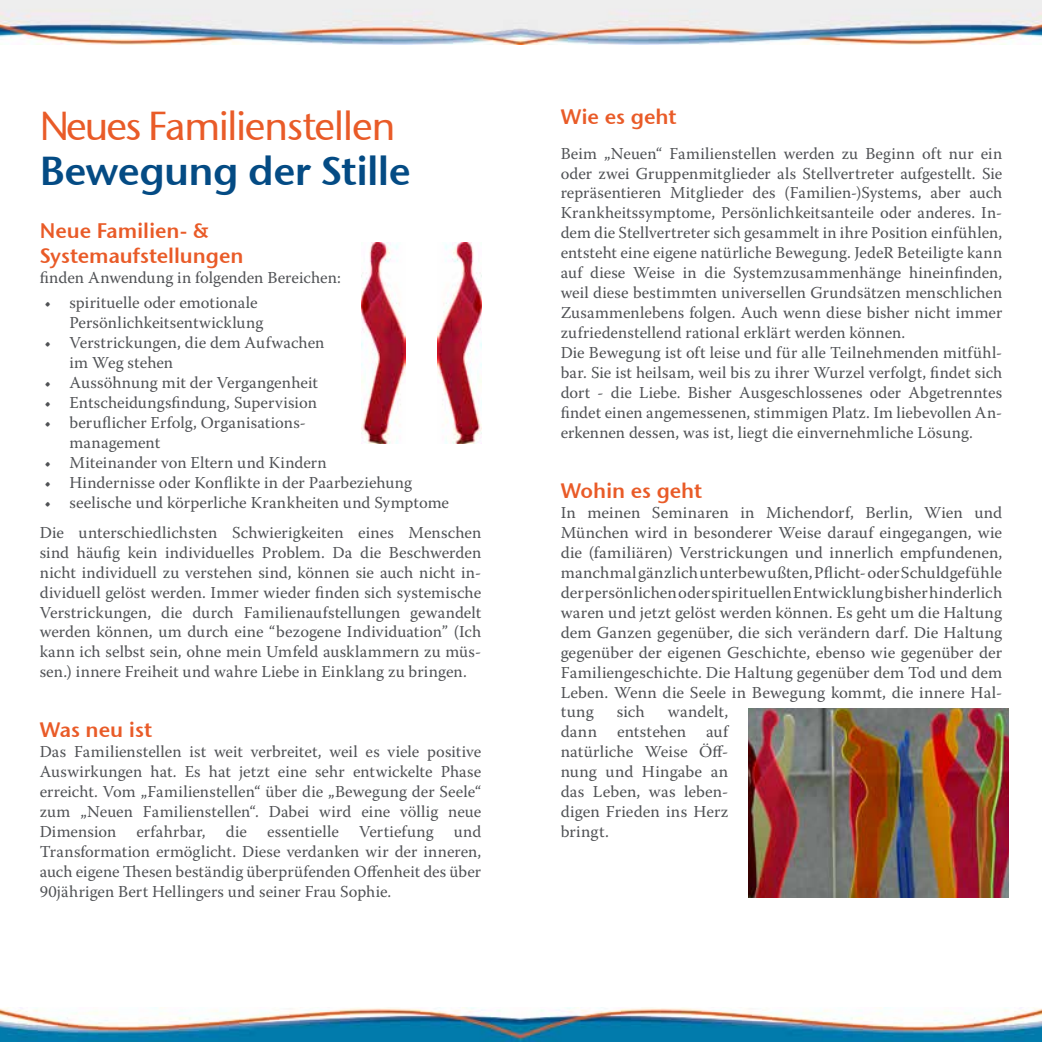
<style>
.page{position:relative;width:1042px;height:1042px;background:#fff}
.page>*{position:absolute;margin:0;border:0;box-sizing:border-box;transform-origin:0 0}
.t1{font:40.25px "Stone Sans ITCTT Medium";letter-spacing:-.035em;color:#e95b28}
.t2{font:40.25px "Stone Sans Semi ITCTT";letter-spacing:-.015em;color:#044b84}
.t3{font:21px/25.2px "Stone Sans Semi ITCTT";letter-spacing:-.005em;color:#e95b28}
.t4{font:16.62px/19.9px "Warnock Pro";letter-spacing:.005em;color:#505255}
</style>
<div class="page">
<img style="left:0;top:0;width:1042px;height:45px">
<img style="left:0;top:1007px;width:1042px;height:35px">
<img style="left:748px;top:708px;width:260px;height:189px">
<img style="left:362px;top:242px;width:44px;height:201px">
<img style="left:437px;top:242px;width:45px;height:201px">
<h1 class="t1" style="left:40px;top:101px;width:357px">Neues Familienstellen</h1>
<h1 class="t2" style="left:40px;top:146px;width:373px">Bewegung der Stille</h1>
<p class="t3" style="left:40px;top:218px;width:205px">Neue Familien- &amp;<br>Systemaufstellungen</p>
<p class="t4" style="left:40px;top:268px;width:303px">finden Anwendung in folgenden Bereichen:</p>
<p class="t4" style="left:69px;top:292px;width:195px;text-indent:-25px">• spirituelle oder emotionale<br>Persönlichkeitsentwicklung</p>
<p class="t4" style="left:69px;top:332px;width:256px;text-indent:-25px">• Verstrickungen, die dem Aufwachen im Weg stehen</p>
<p class="t4" style="left:45px;top:372px;width:275px">• Aussöhnung mit der Vergangenheit</p>
<p class="t4" style="left:45px;top:392px;width:274px">• Entscheidungsfindung, Supervision</p>
<p class="t4" style="left:69px;top:412px;width:238px;text-indent:-25px">• beruflicher Erfolg, Organisations&shy;management</p>
<p class="t4" style="left:45px;top:452px;width:284px">• Miteinander von Eltern und Kindern</p>
<p class="t4" style="left:45px;top:472px;width:369px">• Hindernisse oder Konflikte in der Paarbeziehung</p>
<p class="t4" style="left:40px;top:487px;width:443px;line-height:29.9px">• seelische und körperliche Krankheiten und Symptome<br>Die unterschiedlichsten Schwierigkeiten eines Menschen</p>
<p class="t4" style="left:40px;top:542px;width:443px;text-align:justify">sind häufig kein individuelles Problem. Da die Beschwerden nicht individuell zu verstehen sind, können sie auch nicht in&shy;dividuell gelöst werden. Immer wieder finden sich systemische Verstrickungen, die durch Familienaufstellungen gewandelt werden können, um durch eine “bezogene Individuation” (Ich kann ich selbst sein, ohne mein Umfeld ausklammern zu müs&shy;sen.) innere Freiheit und wahre Liebe in Einklang zu bringen.</p>
<p class="t3" style="left:40px;top:717px;width:114px">Was neu ist</p>
<p class="t4" style="left:40px;top:742px;width:443px;text-align:justify">Das Familienstellen ist weit verbreitet, weil es viele positive Auswirkungen hat. Es hat jetzt eine sehr entwickelte Phase erreicht. Vom „Familienstellen“ über die „Bewegung der Seele“ zum „Neuen Familienstellen“. Dabei wird eine völlig neue Dimension erfahrbar, die essentielle Vertiefung und Transformation ermöglicht. Diese verdanken wir der inneren, auch eigene Thesen beständig überprüfenden Offenheit des über 90jährigen Bert Hellingers und seiner Frau Sophie.</p>
<p class="t3" style="left:561px;top:103px;width:117px">Wie es geht</p>
<p class="t4" style="left:561px;top:143px;width:443px">Beim „Neuen“ Familienstellen werden zu Beginn oft nur ein oder zwei Gruppenmitglieder als Stellvertreter aufgestellt. Sie repräsentieren Mitglieder des (Familien-)Systems, aber auch Krankheitssymptome, Persönlichkeitsanteile oder anderes. In&shy;dem die Stellvertreter sich gesammelt in ihre Position einfühlen, entsteht eine eigene natürliche Bewegung. JedeR Beteiligte kann auf diese Weise in die Systemzusammenhänge hineinfinden, weil diese bestimmten universellen Grundsätzen menschlichen Zusammenlebens folgen. Auch wenn diese bisher nicht immer zufriedenstellend rational erklärt werden können.<br>Die Bewegung ist oft leise und für alle Teilnehmenden mitfühl&shy;bar. Sie ist heilsam, weil bis zu ihrer Wurzel verfolgt, findet sich dort - die Liebe. Bisher Ausgeschlossenes oder Abgetrenntes findet einen angemessenen, stimmigen Platz. Im liebevollen An&shy;erkennen dessen, was ist, liegt die einvernehmliche Lösung.</p>
<p class="t3" style="left:561px;top:478px;width:143px">Wohin es geht</p>
<p class="t4" style="left:561px;top:502px;width:443px;text-align:justify">In meinen Seminaren in Michendorf, Berlin, Wien und München wird in besonderer Weise darauf eingegangen, wie die (familiären) Verstrickungen und innerlich empfundenen, manchmal gänzlich unterbewußten, Pflicht- oder Schuldgefühle der persönlichen oder spirituellen Entwicklung bisher hinderlich waren und jetzt gelöst werden können. Es geht um die Haltung dem Ganzen gegenüber, die sich verändern darf. Die Haltung gegenüber der eigenen Geschichte, ebenso wie gegenüber der Familiengeschichte. Die Haltung gegenüber dem Tod und dem Leben. Wenn die Seele in Bewegung kommt, die innere Hal&shy;tung</p>
<p class="t4" style="left:561px;top:702px;width:169px;text-align:justify;text-indent:107px">wandelt, dann entstehen auf natürliche Weise Öff&shy;nung und Hingabe an das Leben, was leben&shy;digen Frieden ins Herz bringt.</p>
<p class="t4" style="left:617px;top:702px;width:30px">sich</p>
</div>
